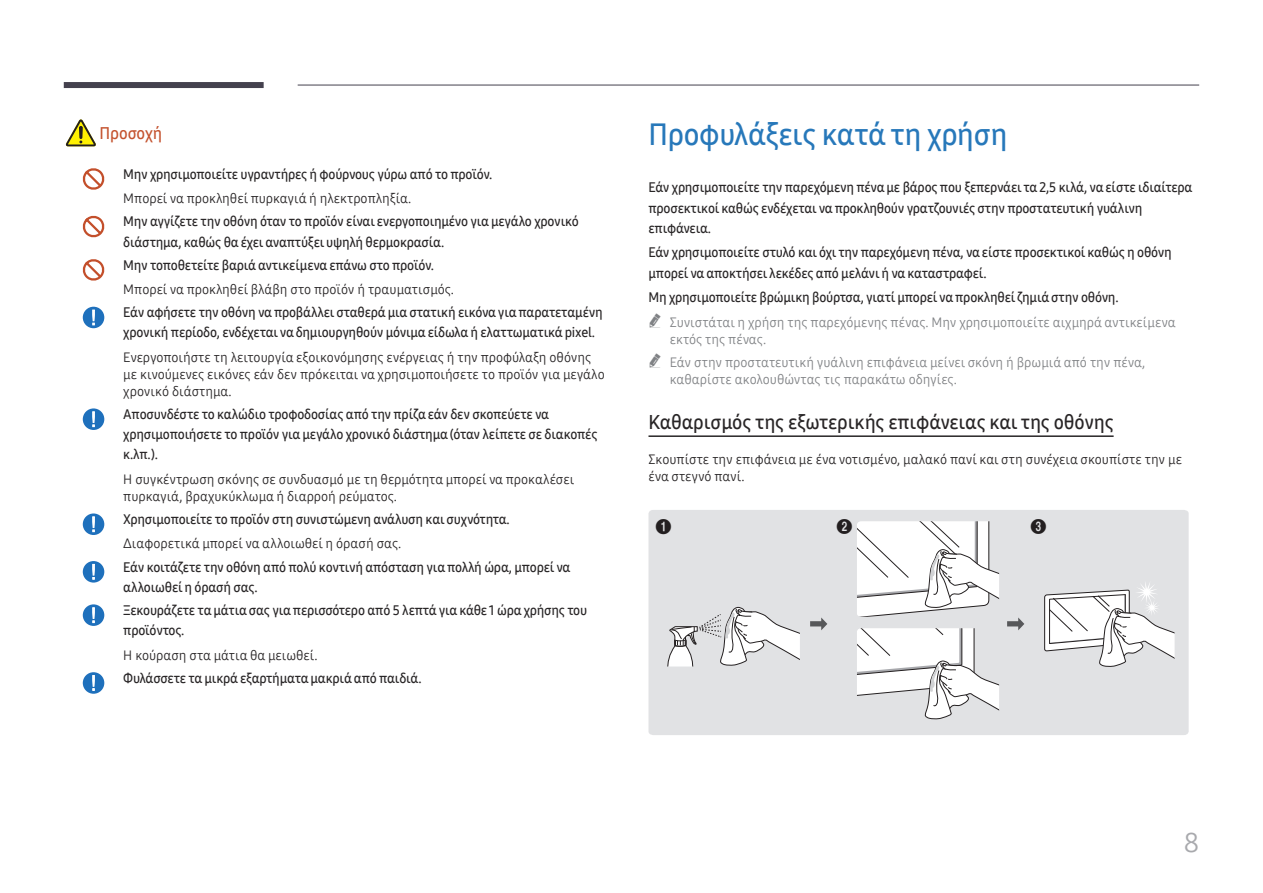
<style>
.page{position:relative;width:1263px;height:893px;background:#fff}
.page>*{position:absolute;margin:0;border:0;box-sizing:border-box;transform-origin:0 0}
.Heading1{font:30px "Samsung One 600";letter-spacing:-.015em;color:#2778ba}
.t1{font:27px "Samsung One 400";color:#a8a9ad}
.Heading3{font:19.5px "Samsung One 600";letter-spacing:-.01em;color:#282526}
.Warning{font:16.5px "Samsung One 600";letter-spacing:-.005em;color:#c4532f}
.t2{font:15.6px "Numberblackfilled";color:#231f20}
.Description-Left{font:13.5px/20.2px "Samsung One 600";letter-spacing:-.02em;color:#282526}
.Description{font:13.5px/17px "Samsung One 400";letter-spacing:-.005em;color:#282526}
.t3{font:13.5px/17px "Samsung One 400";letter-spacing:-.005em;color:#808285}
</style>
<div class="page">
<div style="left:64px;top:82px;width:200px;height:6px;background:#44414e"></div>
<hr style="left:298px;top:85px;width:901px;height:1px;background:#44414e">
<svg style="left:66px;top:119px;width:30px;height:27px"></svg>
<svg style="left:79px;top:126px;width:4px;height:13px"></svg>
<svg style="left:82px;top:168px;width:22px;height:22px"></svg>
<svg style="left:82px;top:215px;width:22px;height:23px"></svg>
<svg style="left:82px;top:259px;width:22px;height:22px"></svg>
<div style="left:83px;top:307px;width:21px;height:21px;background:#1e70bc;border-radius:50%"></div>
<svg style="left:92px;top:310px;width:3px;height:15px"></svg>
<div style="left:83px;top:408px;width:21px;height:22px;background:#1e70bc;border-radius:50%"></div>
<svg style="left:92px;top:411px;width:3px;height:16px"></svg>
<div style="left:83px;top:513px;width:21px;height:22px;background:#1e70bc;border-radius:50%"></div>
<svg style="left:92px;top:516px;width:3px;height:16px"></svg>
<div style="left:83px;top:561px;width:21px;height:22px;background:#1e70bc;border-radius:50%"></div>
<svg style="left:92px;top:564px;width:3px;height:16px"></svg>
<div style="left:83px;top:604px;width:21px;height:22px;background:#1e70bc;border-radius:50%"></div>
<svg style="left:92px;top:607px;width:3px;height:16px"></svg>
<div style="left:83px;top:672px;width:21px;height:22px;background:#1e70bc;border-radius:50%"></div>
<svg style="left:92px;top:675px;width:3px;height:16px"></svg>
<hr style="left:648px;top:435px;width:465px;height:2px;background:#282526">
<div style="left:648px;top:510px;width:541px;height:225px;background:#e1e2e4"></div>
<svg style="left:666px;top:607px;width:134px;height:59px"></svg>
<svg style="left:1044px;top:580px;width:130px;height:87px"></svg>
<svg style="left:810px;top:617px;width:17px;height:13px"></svg>
<svg style="left:1007px;top:617px;width:17px;height:13px"></svg>
<svg style="left:857px;top:628px;width:142px;height:92px"></svg>
<svg style="left:857px;top:521px;width:142px;height:96px"></svg>
<p class="Warning" style="left:99px;top:122px;width:64px">Προσοχή</p>
<p class="Description-Left" style="left:123px;top:164px;width:371px">Μην χρησιμοποιείτε υγραντήρες ή φούρνους γύρω από το προϊόν.</p>
<p class="Description" style="left:123px;top:190px;width:290px">Μπορεί να προκληθεί πυρκαγιά ή ηλεκτροπληξία.</p>
<p class="Description-Left" style="left:123px;top:211px;width:457px">Μην αγγίζετε την οθόνη όταν το προϊόν είναι ενεργοποιημένο για μεγάλο χρονικό διάστημα, καθώς θα έχει αναπτύξει υψηλή θερμοκρασία.</p>
<p class="Description-Left" style="left:123px;top:255px;width:312px">Μην τοποθετείτε βαριά αντικείμενα επάνω στο προϊόν.</p>
<p class="Description" style="left:123px;top:281px;width:332px">Μπορεί να προκληθεί βλάβη στο προϊόν ή τραυματισμός.</p>
<p class="Description-Left" style="left:123px;top:302px;width:481px">Εάν αφήσετε την οθόνη να προβάλλει σταθερά μια στατική εικόνα για παρατεταμένη χρονική περίοδο, ενδέχεται να δημιουργηθούν μόνιμα είδωλα ή ελαττωματικά pixel.</p>
<p class="Description" style="left:123px;top:349px;width:483px">Ενεργοποιήστε τη λειτουργία εξοικονόμησης ενέργειας ή την προφύλαξη οθόνης με κινούμενες εικόνες εάν δεν πρόκειται να χρησιμοποιήσετε το προϊόν για μεγάλο χρονικό διάστημα.</p>
<p class="Description-Left" style="left:123px;top:404px;width:476px">Αποσυνδέστε το καλώδιο τροφοδοσίας από την πρίζα εάν δεν σκοπεύετε να χρησιμοποιήσετε το προϊόν για μεγάλο χρονικό διάστημα (όταν λείπετε σε διακοπές κ.λπ.).</p>
<p class="Description" style="left:123px;top:471px;width:453px">Η συγκέντρωση σκόνης σε συνδυασμό με τη θερμότητα μπορεί να προκαλέσει πυρκαγιά, βραχυκύκλωμα ή διαρροή ρεύματος.</p>
<p class="Description-Left" style="left:123px;top:509px;width:388px">Χρησιμοποιείτε το προϊόν στη συνιστώμενη ανάλυση και συχνότητα.</p>
<p class="Description" style="left:123px;top:535px;width:279px">Διαφορετικά μπορεί να αλλοιωθεί η όρασή σας.</p>
<p class="Description-Left" style="left:123px;top:556px;width:449px">Εάν κοιτάζετε την οθόνη από πολύ κοντινή απόσταση για πολλή ώρα, μπορεί να αλλοιωθεί η όρασή σας.</p>
<p class="Description-Left" style="left:123px;top:600px;width:465px">Ξεκουράζετε τα μάτια σας για περισσότερο από 5 λεπτά για κάθε 1 ώρα χρήσης του προϊόντος.</p>
<p class="Description" style="left:123px;top:646px;width:196px">Η κούραση στα μάτια θα μειωθεί.</p>
<p class="Description-Left" style="left:123px;top:668px;width:300px">Φυλάσσετε τα μικρά εξαρτήματα μακριά από παιδιά.</p>
<p class="Heading1" style="left:648px;top:114px;width:360px">Προφυλάξεις κατά τη χρήση</p>
<p class="Description-Left" style="left:648px;top:177px;width:546px">Εάν χρησιμοποιείτε την παρεχόμενη πένα με βάρος που ξεπερνάει τα 2,5 κιλά, να είστε ιδιαίτερα προσεκτικοί καθώς ενδέχεται να προκληθούν γρατζουνιές στην προστατευτική γυάλινη επιφάνεια.</p>
<p class="Description-Left" style="left:648px;top:242px;width:525px">Εάν χρησιμοποιείτε στυλό και όχι την παρεχόμενη πένα, να είστε προσεκτικοί καθώς η οθόνη μπορεί να αποκτήσει λεκέδες από μελάνι ή να καταστραφεί.</p>
<p class="Description-Left" style="left:648px;top:287px;width:472px">Μη χρησιμοποιείτε βρώμικη βούρτσα, γιατί μπορεί να προκληθεί ζημιά στην οθόνη.</p>
<p class="t3" style="left:670px;top:313px;width:507px">Συνιστάται η χρήση της παρεχόμενης πένας. Μην χρησιμοποιείτε αιχμηρά αντικείμενα εκτός της πένας.</p>
<p class="t3" style="left:670px;top:354px;width:477px">Εάν στην προστατευτική γυάλινη επιφάνεια μείνει σκόνη ή βρωμιά από την πένα, καθαρίστε ακολουθώντας τις παρακάτω οδηγίες.</p>
<p class="Heading3" style="left:648px;top:409px;width:467px">Καθαρισμός της εξωτερικής επιφάνειας και της οθόνης</p>
<p class="Description" style="left:648px;top:451px;width:535px">Σκουπίστε την επιφάνεια με ένα νοτισμένο, μαλακό πανί και στη συνέχεια σκουπίστε την με ένα στεγνό πανί.</p>
<p class="t2" style="left:655px;top:519px;width:18px">1</p>
<p class="t2" style="left:836px;top:519px;width:18px">2</p>
<p class="t2" style="left:1030px;top:519px;width:18px">3</p>
<h2 class="t1" style="left:1184px;top:825px;width:17px">8</h2>
</div>
